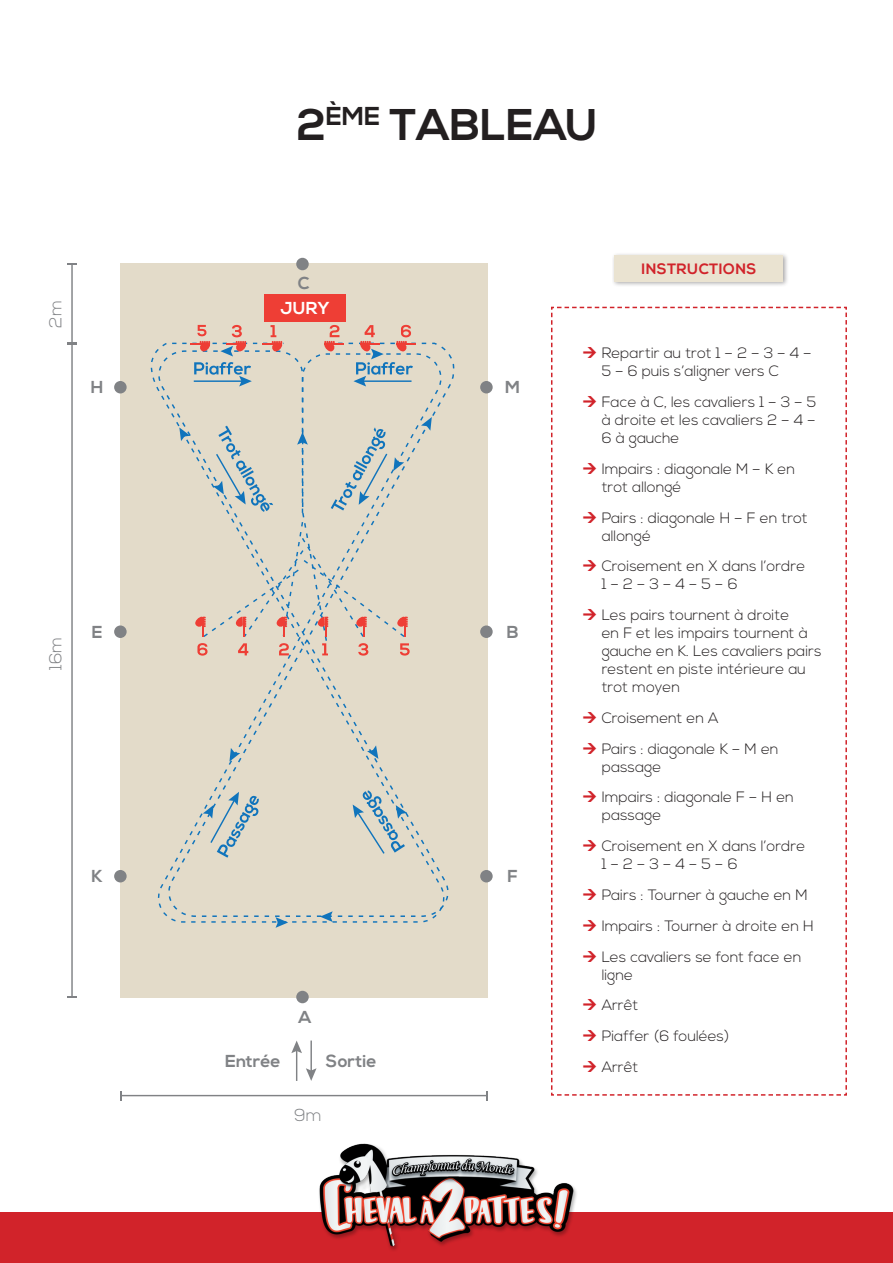
<style>
.page{position:relative;width:893px;height:1263px;background:#fff}
.page>*{position:absolute;margin:0;border:0;box-sizing:border-box;transform-origin:0 0}
.t1{font:700 44.25px "Nexa";color:#231f20}
.t2{font:700 17.25px "Nexa";color:#808285}
.t3{font:300 17.25px "Nexa";color:#808285}
.t4{font:700 17.25px "Nexa";color:#fff}
.t5{font:300 15px/18px "Nexa";color:#231f20}
.t6{font:700 15px "Nexa";letter-spacing:.02em;color:#d1232a}
</style>
<div class="page">
<div style="left:0;top:1212px;width:893px;height:51px;background:#d1232a"></div>
<img style="left:319px;top:1143px;width:258px;height:107px">
<div style="left:120px;top:263px;width:367px;height:734px;background:#e3dbc9"></div>
<hr style="left:121px;top:1095px;width:366px;height:1px;background:#808285">
<hr style="left:71px;top:344px;width:2px;height:653px;background:#808285">
<hr style="left:71px;top:264px;width:2px;height:79px;background:#808285">
<svg style="left:67px;top:342px;width:10px;height:3px"></svg>
<div style="left:264px;top:294px;width:82px;height:27px;background:#ee3e35"></div>
<hr style="left:296px;top:1049px;width:1px;height:32px;background:#808285">
<svg style="left:291px;top:1040px;width:11px;height:13px"></svg>
<hr style="left:310px;top:1040px;width:2px;height:32px;background:#808285">
<svg style="left:306px;top:1068px;width:11px;height:13px"></svg>
<div style="left:296px;top:258px;width:13px;height:12px;background:#808285;border-radius:50%"></div>
<div style="left:296px;top:991px;width:13px;height:12px;background:#808285;border-radius:50%"></div>
<div style="left:114px;top:381px;width:13px;height:12px;background:#808285;border-radius:50%"></div>
<div style="left:480px;top:381px;width:13px;height:12px;background:#808285;border-radius:50%"></div>
<div style="left:114px;top:625px;width:13px;height:13px;background:#808285;border-radius:50%"></div>
<div style="left:480px;top:625px;width:13px;height:13px;background:#808285;border-radius:50%"></div>
<div style="left:114px;top:870px;width:13px;height:12px;background:#808285;border-radius:50%"></div>
<div style="left:480px;top:870px;width:13px;height:12px;background:#808285;border-radius:50%"></div>
<svg style="left:150px;top:342px;width:299px;height:581px"></svg>
<svg style="left:297px;top:432px;width:11px;height:13px"></svg>
<svg style="left:421px;top:417px;width:11px;height:14px"></svg>
<svg style="left:194px;top:362px;width:58px;height:24px"></svg>
<svg style="left:331px;top:427px;width:73px;height:83px"></svg>
<svg style="left:194px;top:520px;width:216px;height:136px"></svg>
<hr style="left:324px;top:343px;width:20px;height:2px;background:#ee3e35">
<hr style="left:396px;top:343px;width:20px;height:2px;background:#ee3e35">
<svg style="left:353px;top:325px;width:60px;height:61px"></svg>
<svg style="left:324px;top:325px;width:15px;height:27px"></svg>
<hr style="left:262px;top:343px;width:20px;height:2px;background:#ee3e35">
<hr style="left:190px;top:343px;width:20px;height:2px;background:#ee3e35">
<svg style="left:271px;top:325px;width:11px;height:27px"></svg>
<svg style="left:220px;top:325px;width:26px;height:31px"></svg>
<svg style="left:197px;top:325px;width:13px;height:27px"></svg>
<svg style="left:229px;top:748px;width:11px;height:13px"></svg>
<svg style="left:203px;top:792px;width:56px;height:66px"></svg>
<svg style="left:367px;top:745px;width:11px;height:14px"></svg>
<svg style="left:276px;top:917px;width:12px;height:11px"></svg>
<svg style="left:320px;top:911px;width:13px;height:11px"></svg>
<svg style="left:353px;top:790px;width:54px;height:65px"></svg>
<svg style="left:179px;top:427px;width:11px;height:14px"></svg>
<svg style="left:213px;top:426px;width:60px;height:86px"></svg>
<div style="left:612px;top:252px;width:177px;height:36px;background:#231f20;opacity:.4"></div>
<div style="left:615px;top:255px;width:168px;height:26px;background:#eae3d1"></div>
<svg style="left:551px;top:307px;width:296px;height:789px"></svg>
<p class="t3" style="left:46px;top:327px;width:29px;rotate:-90deg">2m</p>
<p class="t2" style="left:91px;top:378px;width:14px">H</p>
<p class="t3" style="left:46px;top:670px;width:35px;rotate:-90deg">16m</p>
<p class="t2" style="left:92px;top:622px;width:12px">E</p>
<p class="t2" style="left:92px;top:866px;width:13px">K</p>
<p class="t1" style="left:297px;top:99px;width:303px">2<sup>ÈME</sup> TABLEAU</p>
<p class="t2" style="left:298px;top:273px;width:13px">C</p>
<p class="t4" style="left:280px;top:298px;width:50px">JURY</p>
<p class="t6" style="left:641px;top:260px;width:116px">INSTRUCTIONS</p>
<p class="t2" style="left:298px;top:1007px;width:14px">A</p>
<p class="t2" style="left:225px;top:1051px;width:57px">Entrée</p>
<p class="t2" style="left:326px;top:1051px;width:52px">Sortie</p>
<p class="t3" style="left:294px;top:1105px;width:29px">9m</p>
<p class="t2" style="left:505px;top:378px;width:16px">M</p>
<p class="t2" style="left:507px;top:622px;width:13px">B</p>
<p class="t2" style="left:507px;top:866px;width:12px">F</p>
<p class="t5" style="left:602px;top:345px;width:212px">Repartir au trot 1 – 2 – 3 – 4 –<br>5 – 6 puis s’aligner vers C</p>
<p class="t5" style="left:602px;top:394px;width:216px;text-align:justify">Face à C, les cavaliers 1 – 3 – 5 à droite et les cavaliers 2 – 4 – 6 à gauche</p>
<p class="t5" style="left:602px;top:460px;width:195px">Impairs : diagonale M – K en trot allongé</p>
<p class="t5" style="left:602px;top:509px;width:208px">Pairs : diagonale H – F en trot allongé</p>
<p class="t5" style="left:602px;top:558px;width:205px">Croisement en X dans l’ordre<br>1 – 2 – 3 – 4 – 5 – 6</p>
<p class="t5" style="left:602px;top:607px;width:221px">Les pairs tournent à droite<br>en F et les impairs tournent à gauche en K. Les cavaliers pairs restent en piste intérieure au trot moyen</p>
<p class="t5" style="left:602px;top:709px;width:119px">Croisement en A</p>
<p class="t5" style="left:602px;top:740px;width:178px">Pairs : diagonale K – M en passage</p>
<p class="t5" style="left:602px;top:789px;width:194px">Impairs : diagonale F – H en passage</p>
<p class="t5" style="left:602px;top:838px;width:205px">Croisement en X dans l’ordre<br>1 – 2 – 3 – 4 – 5 – 6</p>
<p class="t5" style="left:602px;top:886px;width:207px">Pairs : Tourner à gauche en M</p>
<p class="t5" style="left:602px;top:917px;width:214px">Impairs : Tourner à droite en H</p>
<p class="t5" style="left:602px;top:948px;width:201px">Les cavaliers se font face en ligne</p>
<p class="t5" style="left:602px;top:997px;width:38px">Arrêt</p>
<p class="t5" style="left:602px;top:1027px;width:129px">Piaffer (6 foulées)</p>
<p class="t5" style="left:602px;top:1058px;width:38px">Arrêt</p>
</div>
